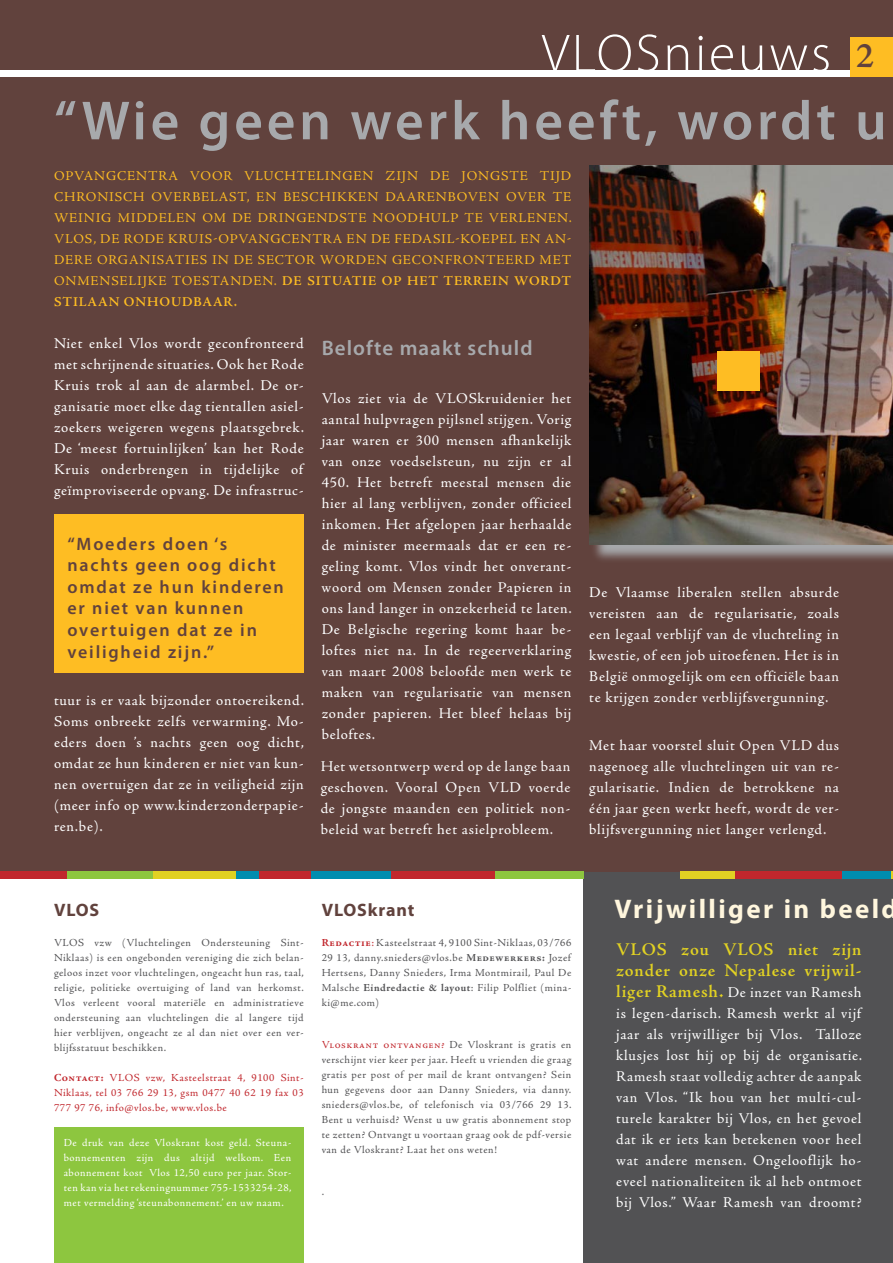
<style>
.page{position:relative;width:893px;height:1263px;background:#fff}
.page>*{position:absolute;margin:0;border:0;box-sizing:border-box;transform-origin:0 0}
.t1{font:600 55.5px "Myriad Pro";letter-spacing:.07em;color:#a7a9ac}
.t2{font:300 54px "Myriad Pro";letter-spacing:.05em;color:#fff}
.t3{font:600 36px "Adobe Jenson Pro";color:#61423d}
.t4{font:700 27px "Myriad Pro";letter-spacing:.09em;color:#fff6dd}
.t5{font:600 21px "Myriad Pro";letter-spacing:.05em;color:#a7a9ac}
.t6{font:600 18px/21.6px "Myriad Pro";letter-spacing:.1em;color:#61423d}
.t7{font:600 18px/21px "Adobe Jenson Pro";letter-spacing:.05em;color:#e1d123}
.t8{font:700 18px "Myriad Pro";letter-spacing:.05em;color:#61423d}
.t9{font:15px/21px "Adobe Jenson Pro";letter-spacing:.045em;color:#fff;text-align:justify}
.t10{font:13.5px/21px "Adobe Jenson Pro";letter-spacing:.2em;color:#febd23}
.t11{font:600 13.5px "Adobe Jenson Pro";letter-spacing:.065em;color:#febd23}
.t12{font:10.8px/15px "Adobe Jenson Pro";letter-spacing:.05em;color:#525254;text-align:justify}
.t13{font:10.8px/15px "Adobe Jenson Pro";letter-spacing:.05em;color:#fff;text-align:justify}
.t14{font:10.8px/15px "Adobe Jenson Pro";letter-spacing:.05em;color:#c1272d;text-align:justify}
.s1{font-weight:400}
.s2{font-weight:700}
.s3{font-weight:700;color:#c1272d}
.s4{color:#c1272d}
.s5{font-weight:600;font-size:18px;color:#e1d123}
</style>
<div class="page">
<div style="left:0;top:0;width:893px;height:872px;background:#61423d"></div>
<div style="left:583px;top:872px;width:310px;height:391px;background:#525254"></div>
<div style="left:54px;top:514px;width:250px;height:159px;background:#febd23"></div>
<svg style="left:591px;top:544px;width:302px;height:16px;background:#8b8281"></svg>
<img style="left:589px;top:166px;width:304px;height:378px">
<div style="left:0;top:71px;width:893px;height:6px;background:#fff"></div>
<div style="left:54px;top:1127px;width:250px;height:136px;background:#8dc63f"></div>
<div style="left:0;top:872px;width:70px;height:7px;background:#c1272d"></div>
<div style="left:67px;top:872px;width:87px;height:7px;background:#8dc63f"></div>
<div style="left:153px;top:872px;width:105px;height:7px;background:#e1d123"></div>
<div style="left:236px;top:872px;width:155px;height:7px;background:#008daf"></div>
<div style="left:391px;top:872px;width:106px;height:7px;background:#c1272d"></div>
<div style="left:787px;top:872px;width:106px;height:7px;background:#008daf"></div>
<svg style="left:891px;top:872px;width:2px;height:7px"></svg>
<div style="left:495px;top:872px;width:88px;height:7px;background:#8dc63f"></div>
<div style="left:680px;top:872px;width:99px;height:7px;background:#e1d123"></div>
<div style="left:259px;top:872px;width:51px;height:7px;background:#c1272d"></div>
<div style="left:735px;top:872px;width:106px;height:7px;background:#c1272d"></div>
<div style="left:851px;top:37px;width:42px;height:40px;background:#febd23"></div>
<div style="left:717px;top:352px;width:42px;height:39px;background:#febd23"></div>
<h2 class="t2" style="left:542px;top:21px;width:291px">VLOSnieuws</h2>
<h3 class="t3" style="left:855px;top:36px;width:20px">2</h3>
<h1 class="t1" style="left:54px;top:85px;width:834px">“Wie geen werk heeft, wordt u</h1>
<p class="t10" style="left:54px;top:165px;width:148px">Opvangcentra voo</p>
<p class="t10" style="left:224px;top:165px;width:102px">r vluchtelin</p>
<p class="t10" style="left:343px;top:165px;width:62px">gen zijn</p>
<p class="t10" style="left:430px;top:165px;width:42px">d e jon</p>
<p class="t10" style="left:490px;top:165px;width:68px">gste tijd</p>
<p class="t10" style="left:54px;top:186px;width:42px">ch roni</p>
<p class="t10" style="left:115px;top:186px;width:20px">sch</p>
<p class="t10" style="left:152px;top:186px;width:169px">overbelast, en beschikk</p>
<p class="t10" style="left:358px;top:186px;width:90px">en daarenbov</p>
<p class="t10" style="left:479px;top:186px;width:94px">en over te</p>
<p class="t10" style="left:54px;top:207px;width:75px">weinig midd</p>
<p class="t10" style="left:159px;top:207px;width:57px">elen om</p>
<p class="t10" style="left:232px;top:207px;width:153px">de dringendste noodh</p>
<p class="t10" style="left:431px;top:207px;width:142px">ulp te verlenen.</p>
<p class="t10" style="left:54px;top:228px;width:81px">VLOS, de Rod</p>
<p class="t10" style="left:54px;top:228px;width:519px;text-indent:102px">e Kruis-opvangcentra en de Fedasil-koepel en an&shy;dere organisaties in de sector worden geconf</p>
<p class="t10" style="left:453px;top:249px;width:119px">ronteerd met</p>
<p class="t10" style="left:54px;top:270px;width:13px">onm</p>
<p class="t10" style="left:90px;top:270px;width:47px">enselijk</p>
<p class="t11" style="left:158px;top:273px;width:382px"><span class="s1">e toestanden.</span> De situatie op het terrein word</p>
<p class="t11" style="left:562px;top:273px;width:11px">t</p>
<p class="t11" style="left:54px;top:294px;width:185px">stilaan onho udbaar.</p>
<p class="t9" style="left:54px;top:333px;width:252px">Niet enkel Vlos wordt geconfronteerd met schrijnende situaties. Ook het Rode Kruis trok al aan de alarmbel. De or&shy;ganisatie moet elke dag tientallen asiel&shy;zoekers weigeren wegens plaatsgebrek.<br>De ‘meest fortuinlijken’ kan het Rode Kruis onderbrengen in tijdelijke of geïmproviseerde opvang. De infrastruc-</p>
<h3 class="t5" style="left:322px;top:334px;width:212px">Belofte maakt schuld</h3>
<p class="t9" style="left:322px;top:388px;width:252px">Vlos ziet via de VLOSkruidenier het aantal hulpvragen pijlsnel stijgen. Vorig jaar waren er 300 mensen afhankelijk van onze voedselsteun, nu zijn er al 450. Het betreft meestal mensen die hier al lang verblijven, zonder officieel inkomen. Het afgelopen jaar herhaalde de minister meermaals dat er een re&shy;geling komt. Vlos vindt het onverant&shy;woord om Mensen zonder Papieren in ons land langer in onzekerheid te laten.<br>De Belgische regering komt haar be&shy;loftes niet na. In de regeerverklaring van maart 2008 beloofde men werk te maken van regularisatie van mensen zonder papieren. Het bleef helaas bij beloftes.</p>
<p class="t6" style="left:68px;top:532px;width:218px">“Moeders doen ‘s nachts geen oog dicht omdat ze hun kinderen er niet van kunnen overtuigen dat ze in veiligheid zijn.”</p>
<p class="t9" style="left:54px;top:690px;width:252px">tuur is er vaak bijzonder ontoereikend.<br>Soms onbreekt zelfs verwarming. Mo&shy;eders doen ’s nachts geen oog dicht, omdat ze hun kinderen er niet van kun&shy;nen overtuigen dat ze in veiligheid zijn (meer info op www.kinderzonderpapie&shy;ren.be).</p>
<p class="t9" style="left:321px;top:756px;width:251px">Het wetsontwerp werd op de lange baan geschoven. Vooral Open VLD voerde de jongste maanden een politiek non&shy;beleid wat betreft het asielprobleem.</p>
<p class="t9" style="left:589px;top:582px;width:251px">De Vlaamse liberalen stellen absurde vereisten aan de regularisatie, zoals een legaal verblijf van de vluchteling in kwestie, of een job uitoefenen. Het is in België onmogelijk om een officiële baan te krijgen zonder verblijfsvergunning.</p>
<p class="t9" style="left:589px;top:735px;width:251px">Met haar voorstel sluit Open VLD dus nagenoeg alle vluchtelingen uit van re&shy;gularisatie. Indien de betrokkene na één jaar geen werkt heeft, wordt de ver&shy;blijfsvergunning niet langer verlengd.</p>
<p class="t8" style="left:54px;top:899px;width:47px">VLOS</p>
<p class="t12" style="left:54px;top:936px;width:251px">VLOS vzw (Vluchtelingen Ondersteuning Sint-Niklaas) is een ongebonden vereniging die zich belan&shy;geloos inzet voor vluchtelingen, ongeacht hun ras, taal, religie, politieke overtuiging of land van herkomst.<br>Vlos verleent vooral materiële en administratieve ondersteuning aan vluchtelingen die al langere tijd hier verblijven, ongeacht ze al dan niet over een ver&shy;blijfsstatuut beschikken.</p>
<p class="t14" style="left:54px;top:1071px;width:251px"><span class="s2">Contact:</span> VLOS vzw, Kasteelstraat 4, 9100 Sint-Niklaas, tel 03 766 29 13, gsm 0477 40 62 19 fax 03<br>777 97 76, info@vlos.be, www.vlos.be</p>
<p class="t13" style="left:64px;top:1135px;width:229px">De druk van deze Vloskrant kost geld. Steuna&shy;bonnementen zijn dus altijd welkom. Een abonnement kost Vlos 12,50 euro per jaar. Stor&shy;ten kan via het rekeningnummer 755-1533254-28, met vermelding ‘steunabonnement.’ en uw naam.</p>
<p class="t8" style="left:322px;top:898px;width:94px">VLOSkrant</p>
<h3 class="t4" style="left:614px;top:891px;width:285px">Vrijwilliger in beeld</h3>
<p class="t12" style="left:322px;top:935px;width:251px"><span class="s3">Redactie</span><span class="s4">:</span> Kasteelstraat 4, 9100 Sint-Niklaas, 03/766<br>29 13, danny.snieders@vlos.be <span class="s2">Medewerkers:</span> Jozef Hertsens, Danny Snieders, Irma Montmirail, Paul De Malsche <span class="s2">Eindredactie &amp; layout</span>: Filip Polfliet (mina&shy;ki@me.com)</p>
<p class="t12" style="left:322px;top:1037px;width:251px"><span class="s4">Vloskrant ontvangen?</span> De Vloskrant is gratis en verschijnt vier keer per jaar. Heeft u vrienden die graag gratis per post of per mail de krant ontvangen? Sein hun gegevens door aan Danny Snieders, via danny. snieders@vlos.be, of telefonisch via 03/766 29 13.<br>Bent u verhuisd? Wenst u uw gratis abonnement stop te zetten? Ontvangt u voortaan graag ook de pdf-versie van de Vloskrant? Laat het ons weten!</p>
<p class="t7" style="left:616px;top:939px;width:247px">VLOS zou VLOS niet zijn zonder onze Nepalese vrijwil-</p>
<p class="t9" style="left:616px;top:982px;width:247px"><span class="s5">liger Ramesh.</span> De inzet van Ramesh is legen-darisch. Ramesh werkt al vijf jaar als vrijwilliger bij Vlos. Talloze klusjes lost hij op bij de organisatie.<br>Ramesh staat volledig achter de aanpak van Vlos. “Ik hou van het multi-cul&shy;turele karakter bij Vlos, en het gevoel dat ik er iets kan betekenen voor heel wat andere mensen. Ongelooflijk ho&shy;eveel nationaliteiten ik al heb ontmoet bij Vlos.” Waar Ramesh van droomt?</p>
<p class="t12" style="left:322px;top:1184px;width:4px">.</p>
</div>
